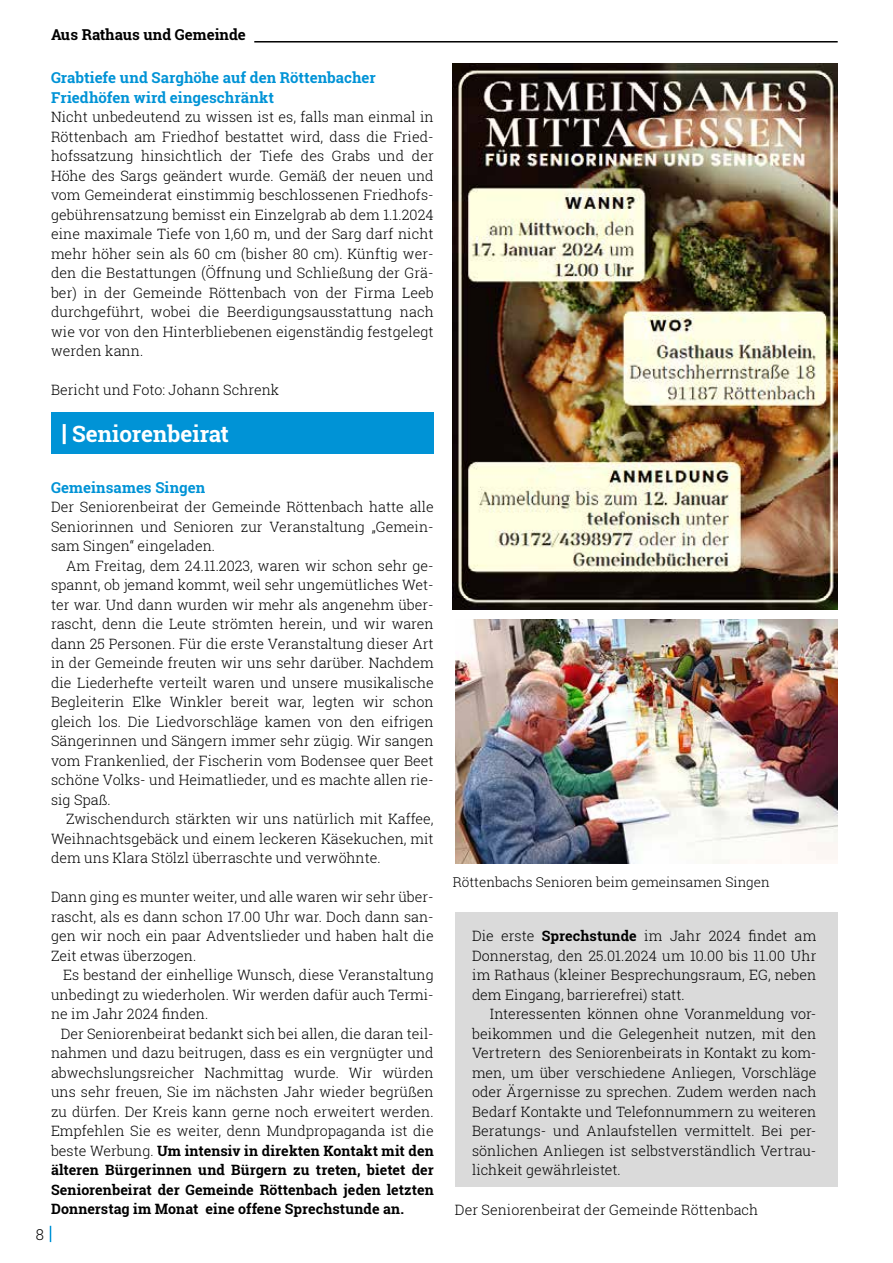
<style>
.page{position:relative;width:893px;height:1263px;background:#fff}
.page>*{position:absolute;margin:0;border:0;box-sizing:border-box;transform-origin:0 0}
.t1{font:700 22.5px "Roboto Slab";color:#fff}
.t2{font:700 15px/19.5px "Roboto Slab";color:#0093d6}
.t3{font:700 15px "Roboto Slab";color:#000}
.t4{font:300 15px "Roboto Slab";color:#000}
.t5{font:300 14.25px/19.5px "Roboto Slab";color:#000;text-align:justify}
.t6{font:300 13.5px "Roboto Slab";color:#000}
.s1{font-weight:700}
</style>
<div class="page">
<svg style="left:50px;top:1226px;width:1px;height:16px"></svg>
<hr style="left:254px;top:41px;width:584px;height:2px;background:#000">
<div style="left:51px;top:412px;width:383px;height:42px;background:#0093d6"></div>
<hr style="left:63px;top:424px;width:3px;height:20px;background:#fff">
<img style="left:453px;top:64px;width:385px;height:546px">
<img style="left:455px;top:620px;width:383px;height:243px">
<div style="left:455px;top:912px;width:383px;height:274px;background:#dadada"></div>
<p class="t3" style="left:51px;top:25px;width:196px">Aus Rathaus und Gemeinde</p>
<p class="t2" style="left:51px;top:68px;width:326px">Grabtiefe und Sarghöhe auf den Röttenbacher<br>Friedhöfen wird eingeschränkt</p>
<p class="t5" style="left:51px;top:107px;width:384px">Nicht unbedeutend zu wissen ist es, falls man einmal in Röttenbach am Friedhof bestattet wird, dass die Fried&shy;hofssatzung hinsichtlich der Tiefe des Grabs und der Höhe des Sargs geändert wurde. Gemäß der neuen und vom Gemeinderat einstimmig beschlossenen Friedhofs&shy;gebührensatzung bemisst ein Einzelgrab ab dem 1.1.2024 eine maximale Tiefe von 1,60 m, und der Sarg darf nicht mehr höher sein als 60 cm (bisher 80 cm). Künftig wer&shy;den die Bestattungen (Öffnung und Schließung der Grä&shy;ber) in der Gemeinde Röttenbach von der Firma Leeb durchgeführt, wobei die Beerdigungsausstattung nach wie vor von den Hinterbliebenen eigenständig festgelegt werden kann.</p>
<p class="t5" style="left:51px;top:380px;width:230px">Bericht und Foto: Johann Schrenk</p>
<h1 class="t1" style="left:72px;top:418px;width:158px">Seniorenbeirat</h1>
<p class="t2" style="left:51px;top:477px;width:156px">Gemeinsames Singen</p>
<p class="t5" style="left:51px;top:497px;width:384px">Der Seniorenbeirat der Gemeinde Röttenbach hatte alle Seniorinnen und Senioren zur Veranstaltung „Gemein&shy;sam Singen“ eingeladen.</p>
<p class="t5" style="left:51px;top:555px;width:384px;text-indent:15px">Am Freitag, dem 24.11.2023, waren wir schon sehr ge&shy;spannt, ob jemand kommt, weil sehr ungemütliches Wet&shy;ter war. Und dann wurden wir mehr als angenehm über&shy;rascht, denn die Leute strömten herein, und wir waren dann 25 Personen. Für die erste Veranstaltung dieser Art in der Gemeinde freuten wir uns sehr darüber. Nachdem die Liederhefte verteilt waren und unsere musikalische Begleiterin Elke Winkler bereit war, legten wir schon gleich los. Die Liedvorschläge kamen von den eifrigen Sängerinnen und Sängern immer sehr zügig. Wir sangen vom Frankenlied, der Fischerin vom Bodensee quer Beet schöne Volks- und Heimatlieder, und es machte allen rie&shy;sig Spaß.</p>
<p class="t5" style="left:51px;top:809px;width:384px;text-indent:15px">Zwischendurch stärkten wir uns natürlich mit Kaffee, Weihnachtsgebäck und einem leckeren Käsekuchen, mit dem uns Klara Stölzl überraschte und verwöhnte.</p>
<p class="t5" style="left:51px;top:887px;width:384px">Dann ging es munter weiter, und alle waren wir sehr über&shy;rascht, als es dann schon 17.00 Uhr war. Doch dann san&shy;gen wir noch ein paar Adventslieder und haben halt die Zeit etwas überzogen.</p>
<p class="t5" style="left:51px;top:965px;width:384px;text-indent:12px">Es bestand der einhellige Wunsch, diese Veranstaltung unbedingt zu wiederholen. Wir werden dafür auch Termi&shy;ne im Jahr 2024 finden.</p>
<p class="t5" style="left:51px;top:1023px;width:384px;text-indent:10px">Der Seniorenbeirat bedankt sich bei allen, die daran teil&shy;nahmen und dazu beitrugen, dass es ein vergnügter und abwechslungsreicher Nachmittag wurde. Wir würden uns sehr freuen, Sie im nächsten Jahr wieder begrüßen zu dürfen. Der Kreis kann gerne noch erweitert werden.<br>Empfehlen Sie es weiter, denn Mundpropaganda ist die beste Werbung. <span class="s1">Um intensiv in direkten Kontakt mit den älteren Bürgerinnen und Bürgern zu treten, bietet der Seniorenbeirat der Gemeinde Röttenbach jeden letzten Donnerstag im Monat eine offene Sprechstunde an.</span></p>
<p class="t4" style="left:36px;top:1224px;width:10px">8</p>
<p class="t6" style="left:453px;top:873px;width:319px">Röttenbachs Senioren beim gemeinsamen Singen</p>
<p class="t5" style="left:472px;top:926px;width:346px">Die erste <span class="s1">Sprechstunde</span> im Jahr 2024 findet am Donnerstag, den 25.01.2024 um 10.00 bis 11.00 Uhr im Rathaus (kleiner Besprechungsraum, EG, neben dem Eingang, barrierefrei) statt.</p>
<p class="t5" style="left:472px;top:1004px;width:346px;text-indent:18px">Interessenten können ohne Voranmeldung vor&shy;beikommen und die Gelegenheit nutzen, mit den Vertretern des Seniorenbeirats in Kontakt zu kom&shy;men, um über verschiedene Anliegen, Vorschläge oder Ärgernisse zu sprechen. Zudem werden nach Bedarf Kontakte und Telefonnummern zu weiteren Beratungs- und Anlaufstellen vermittelt. Bei per&shy;sönlichen Anliegen ist selbstverständlich Vertrau&shy;lichkeit gewährleistet.</p>
<p class="t5" style="left:455px;top:1199px;width:305px">Der Seniorenbeirat der Gemeinde Röttenbach</p>
</div>
